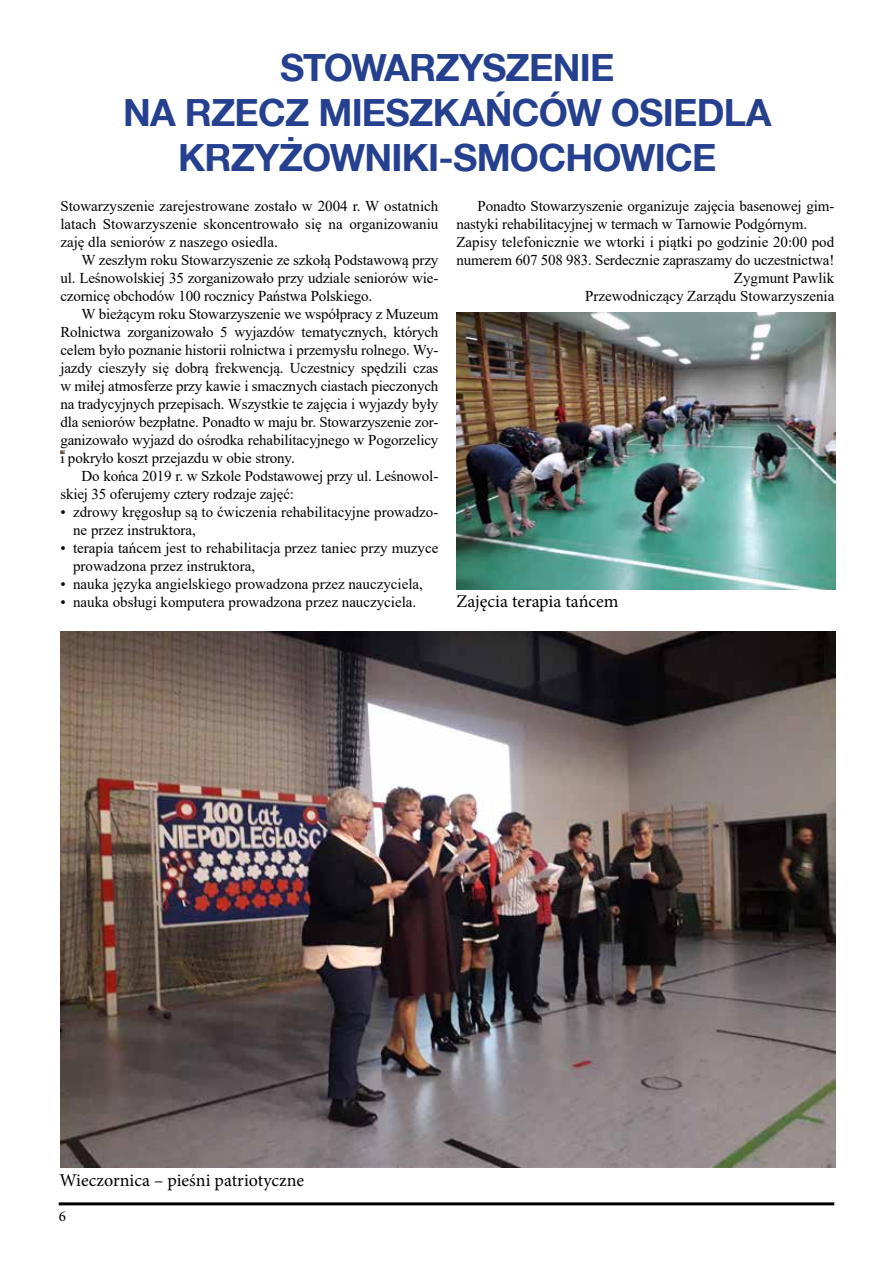
<style>
.page{position:relative;width:893px;height:1263px;background:#fff}
.page>*{position:absolute;margin:0;border:0;box-sizing:border-box;transform-origin:0 0}
.t1{font:700 37.5px/45px "Helvetica Neue CE";letter-spacing:-.02em;color:#25408f;text-align:center}
.t2{font:18px "Minion Pro";color:#000}
.t3{font:15px/18px "Times New Roman";color:#000;text-align:justify}
.t4{font:15px "Minion Pro";color:#000}
</style>
<div class="page">
<hr style="left:59px;top:1202px;width:775px;height:3px;background:#000">
<svg style="left:60px;top:450px;width:5px;height:3px"></svg>
<img style="left:456px;top:313px;width:379px;height:277px">
<img style="left:60px;top:631px;width:775px;height:536px">
<h1 class="t1" style="left:123px;top:45px;width:650px">STOWARZYSZENIE<br>NA RZECZ MIESZKAŃCÓW OSIEDLA<br>KRZYŻOWNIKI-SMOCHOWICE</h1>
<p class="t3" style="left:478px;top:197px;width:358px">Ponadto Stowarzyszenie organizuje zajęcia basenowej gim-</p>
<p class="t3" style="left:456px;top:215px;width:352px">nastyki rehabilitacyjnej w termach w Tarnowie Podgórnym.</p>
<p class="t3" style="left:456px;top:233px;width:379px">Zapisy telefonicznie we wtorki i piątki po godzinie 20:00 pod</p>
<p class="t3" style="left:456px;top:251px;width:379px">numerem 607 508 983. Serdecznie zapraszamy do uczestnictwa!</p>
<p class="t3" style="left:734px;top:269px;width:102px">Zygmunt Pawlik</p>
<p class="t3" style="left:585px;top:287px;width:251px">Przewodniczący Zarządu Stowarzyszenia</p>
<p class="t3" style="left:60px;top:197px;width:379px">Stowarzyszenie zarejestrowane zostało w 2004 r. W ostatnich latach Stowarzyszenie skoncentrowało się na organizowaniu zaję dla seniorów z naszego osiedla.</p>
<p class="t3" style="left:60px;top:251px;width:379px;text-indent:21px">W zeszłym roku Stowarzyszenie ze szkołą Podstawową przy ul. Leśnowolskiej 35 zorganizowało przy udziale seniorów wie&shy;czornicę obchodów 100 rocznicy Państwa Polskiego.</p>
<p class="t3" style="left:60px;top:305px;width:379px;text-indent:21px">W bieżącym roku Stowarzyszenie we współpracy z Muzeum Rolnictwa zorganizowało 5 wyjazdów tematycznych, których celem było poznanie historii rolnictwa i przemysłu rolnego. Wy&shy;jazdy cieszyły się dobrą frekwencją. Uczestnicy spędzili czas w miłej atmosferze przy kawie i smacznych ciastach pieczonych na tradycyjnych przepisach. Wszystkie te zajęcia i wyjazdy były dla seniorów bezpłatne. Ponadto w maju br. Stowarzyszenie zor&shy;ganizowało wyjazd do ośrodka rehabilitacyjnego w Pogorzelicy i pokryło koszt przejazdu w obie strony.</p>
<p class="t3" style="left:60px;top:467px;width:379px;text-indent:21px">Do końca 2019 r. w Szkole Podstawowej przy ul. Leśnowol&shy;skiej 35 oferujemy cztery rodzaje zajęć:</p>
<p class="t3" style="left:73px;top:503px;width:367px;text-indent:-13px">• zdrowy kręgosłup są to ćwiczenia rehabilitacyjne prowadzo&shy;ne przez instruktora,</p>
<p class="t3" style="left:73px;top:539px;width:367px;text-indent:-13px">• terapia tańcem jest to rehabilitacja przez taniec przy muzyce prowadzona przez instruktora,</p>
<p class="t3" style="left:60px;top:575px;width:364px">• nauka języka angielskiego prowadzona przez nauczyciela,</p>
<p class="t3" style="left:60px;top:593px;width:357px">• nauka obsługi komputera prowadzona przez nauczyciela.</p>
<p class="t2" style="left:456px;top:589px;width:164px">Zajęcia terapia tańcem</p>
<p class="t2" style="left:60px;top:1168px;width:246px">Wieczornica – pieśni patriotyczne</p>
<p class="t4" style="left:59px;top:1206px;width:9px">6</p>
</div>
